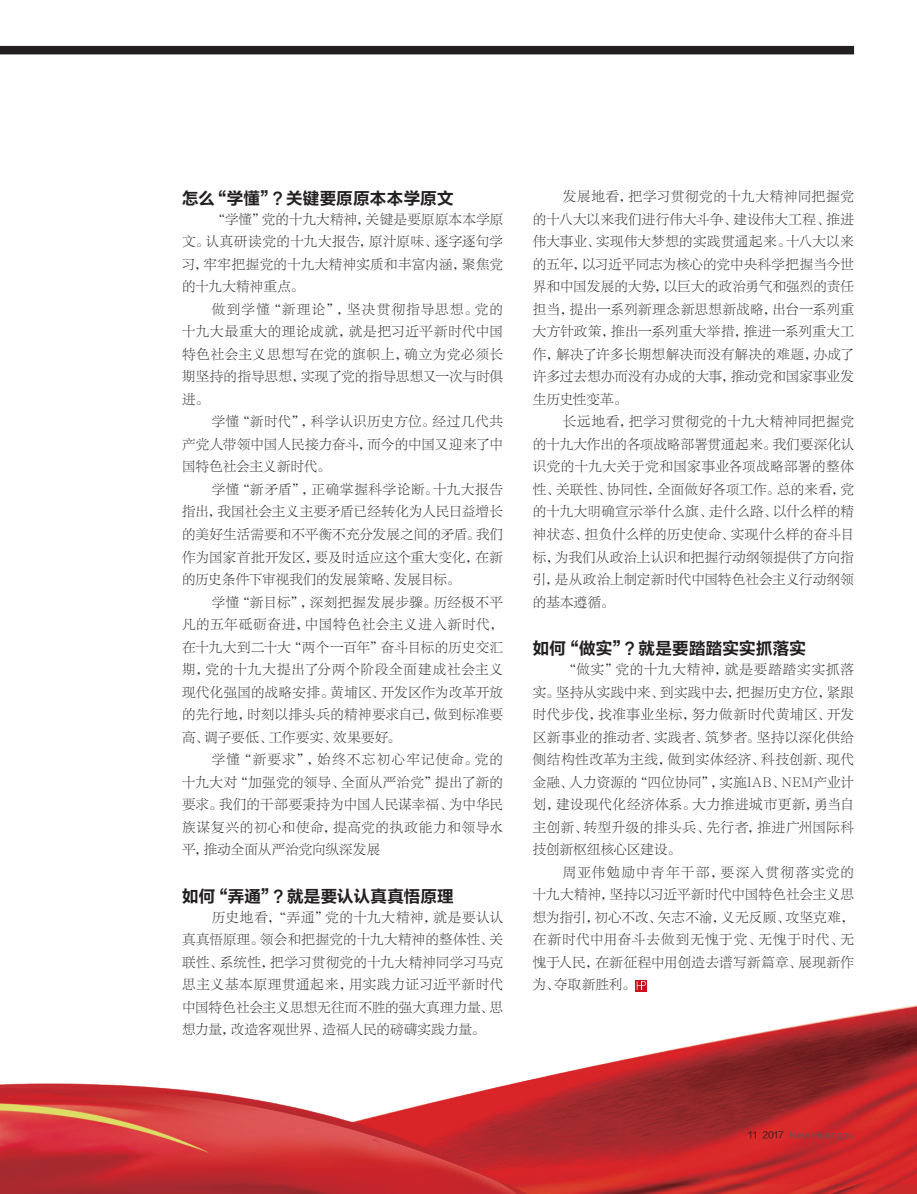
<style>
.page{position:relative;width:917px;height:1194px;background:#fff}
.page>*{position:absolute;margin:0;border:0;box-sizing:border-box;transform-origin:0 0}
.t1{font:16.5px "FZLTCHK NFRB GBK1 0";letter-spacing:.015em;color:#231f20}
.t2{font:13.5px/22.5px "FZLTKSJW GB1 0";letter-spacing:.02em;color:#231f20;text-align:justify}
.t3{font:9px "FZLTHK NFRB GBK1 0";color:#57585a}
.s1{color:#231f20}
</style>
<div class="page">
<img style="left:0;top:980px;width:917px;height:213px">
<div style="left:0;top:46px;width:854px;height:8px;background:#231f20"></div>
<svg style="left:636px;top:980px;width:11px;height:10px"></svg>
<svg style="left:637px;top:980px;width:9px;height:9px"></svg>
<p class="t1" style="left:182px;top:189px;width:273px">怎么“学懂”？关键要原原本本学原文</p>
<p class="t2" style="left:182px;top:208px;width:323px;text-indent:30px">“学懂”党的十九大精神，关键是要原原本本学原文。认真研读党的十九大报告，原汁原味、逐字逐句学习，牢牢把握党的十九大精神实质和丰富内涵，聚焦党的十九大精神重点。</p>
<p class="t2" style="left:182px;top:298px;width:323px;text-indent:30px">做到学懂“新理论”，坚决贯彻指导思想。党的十九大最重大的理论成就，就是把习近平新时代中国特色社会主义思想写在党的旗帜上，确立为党必须长期坚持的指导思想，实现了党的指导思想又一次与时俱进。</p>
<p class="t2" style="left:182px;top:410px;width:323px;text-indent:30px">学懂“新时代”，科学认识历史方位。经过几代共产党人带领中国人民接力奋斗，而今的中国又迎来了中国特色社会主义新时代。</p>
<p class="t2" style="left:182px;top:478px;width:323px;text-indent:30px">学懂“新矛盾”，正确掌握科学论断。十九大报告指出，我国社会主义主要矛盾已经转化为人民日益增长的美好生活需要和不平衡不充分发展之间的矛盾。我们作为国家首批开发区，要及时适应这个重大变化，在新的历史条件下审视我们的发展策略、发展目标。</p>
<p class="t2" style="left:182px;top:590px;width:323px;text-indent:30px">学懂“新目标”，深刻把握发展步骤。历经极不平凡的五年砥砺奋进，中国特色社会主义进入新时代，在十九大到二十大“两个一百年”奋斗目标的历史交汇期，党的十九大提出了分两个阶段全面建成社会主义现代化强国的战略安排。黄埔区、开发区作为改革开放的先行地，时刻以排头兵的精神要求自己，做到标准要高、调子要低、工作要实、效果要好。</p>
<p class="t2" style="left:182px;top:748px;width:323px;text-indent:30px">学懂“新要求”，始终不忘初心牢记使命。党的十九大对“加强党的领导、全面从严治党”提出了新的要求。我们的干部要秉持为中国人民谋幸福、为中华民族谋复兴的初心和使命，提高党的执政能力和领导水平，推动全面从严治党向纵深发展</p>
<p class="t1" style="left:182px;top:886px;width:273px">如何“弄通”？就是要认认真真悟原理</p>
<p class="t2" style="left:182px;top:905px;width:323px;text-indent:30px">历史地看，“弄通”党的十九大精神，就是要认认真真悟原理。领会和把握党的十九大精神的整体性、关联性、系统性，把学习贯彻党的十九大精神同学习马克思主义基本原理贯通起来，用实践力证习近平新时代中国特色社会主义思想无往而不胜的强大真理力量、思想力量，改造客观世界、造福人民的磅礴实践力量。</p>
<p class="t2" style="left:533px;top:185px;width:323px;text-indent:30px">发展地看，把学习贯彻党的十九大精神同把握党的十八大以来我们进行伟大斗争、建设伟大工程、推进伟大事业、实现伟大梦想的实践贯通起来。十八大以来的五年，以习近平同志为核心的党中央科学把握当今世界和中国发展的大势，以巨大的政治勇气和强烈的责任担当，提出一系列新理念新思想新战略，出台一系列重大方针政策，推出一系列重大举措，推进一系列重大工作，解决了许多长期想解决而没有解决的难题，办成了许多过去想办而没有办成的大事，推动党和国家事业发生历史性变革。</p>
<p class="t2" style="left:533px;top:410px;width:323px;text-indent:30px">长远地看，把学习贯彻党的十九大精神同把握党的十九大作出的各项战略部署贯通起来。我们要深化认识党的十九大关于党和国家事业各项战略部署的整体性、关联性、协同性，全面做好各项工作。总的来看，党的十九大明确宣示举什么旗、走什么路、以什么样的精神状态、担负什么样的历史使命、实现什么样的奋斗目标，为我们从政治上认识和把握行动纲领提供了方向指引，是从政治上制定新时代中国特色社会主义行动纲领的基本遵循。</p>
<p class="t1" style="left:533px;top:639px;width:275px">如何“做实”？就是要踏踏实实抓落实</p>
<p class="t2" style="left:533px;top:658px;width:323px;text-indent:30px">“做实”党的十九大精神，就是要踏踏实实抓落实。坚持从实践中来、到实践中去，把握历史方位，紧跟时代步伐，找准事业坐标，努力做新时代黄埔区、开发区新事业的推动者、实践者、筑梦者。坚持以深化供给侧结构性改革为主线，做到实体经济、科技创新、现代金融、人力资源的“四位协同”，实施IAB、NEM产业计划，建设现代化经济体系。大力推进城市更新，勇当自主创新、转型升级的排头兵、先行者，推进广州国际科技创新枢纽核心区建设。</p>
<p class="t2" style="left:533px;top:860px;width:323px;text-indent:30px">周亚伟勉励中青年干部，要深入贯彻落实党的十九大精神，坚持以习近平新时代中国特色社会主义思想为指引，初心不改、矢志不渝，义无反顾、攻坚克难，在新时代中用奋斗去做到无愧于党、无愧于时代、无愧于人民，在新征程中用创造去谱写新篇章、展现新作为、夺取新胜利。</p>
<p class="t3" style="left:748px;top:1129px;width:107px"><span class="s1">11 2017</span> New Huangpu</p>
</div>
